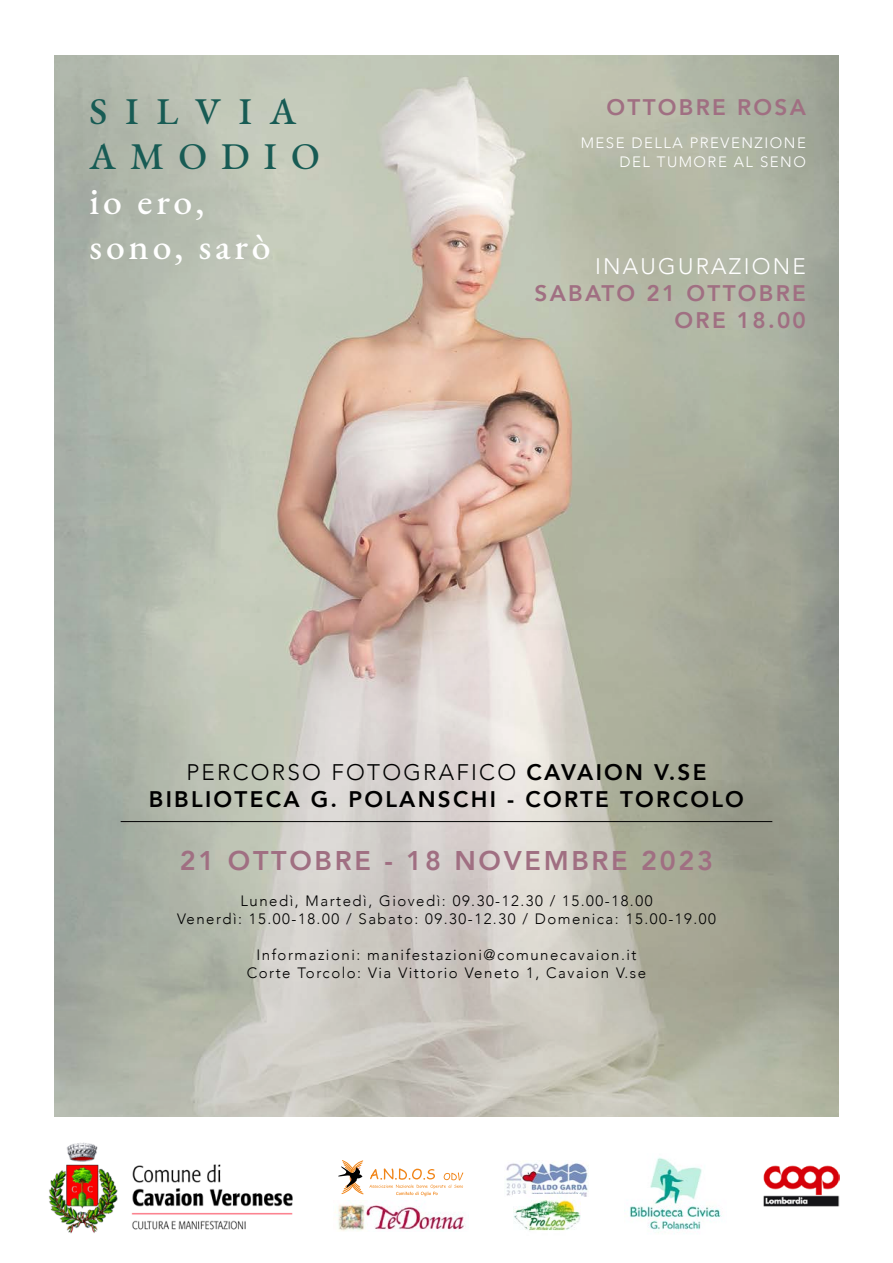
<style>
.page{position:relative;width:893px;height:1263px;background:#fff}
.page>*{position:absolute;margin:0;border:0;box-sizing:border-box;transform-origin:0 0}
.t1{font:500 37.65px/45.2px "EB Garamond";letter-spacing:.1em;color:#fff}
.t2{font:500 37.65px/45.2px "EB Garamond";letter-spacing:.41em;color:#175b54}
.t3{font:800 27px "Avenir";letter-spacing:.1em;color:#a06f82}
.t4{font:800 22.5px/27px "Avenir";letter-spacing:.1em;color:#000;text-align:center}
.t5{font:800 22.5px/27px "Avenir";letter-spacing:.1em;color:#a06f82;text-align:right}
.t6{font:300 22.5px "Avenir";letter-spacing:.1em;color:#fff}
.t7{font:300 15px/18px "Avenir";letter-spacing:.1em;color:#000;text-align:center}
.t8{font:300 15px/18.8px "Avenir";letter-spacing:.1em;color:#fff;text-align:right}
.s1{font-weight:300}
</style>
<div class="page">
<img style="left:48px;top:1142px;width:245px;height:92px">
<img style="left:506px;top:1161px;width:83px;height:35px">
<img style="left:513px;top:1195px;width:67px;height:36px">
<svg style="left:338px;top:1160px;width:25px;height:34px"></svg>
<svg style="left:369px;top:1168px;width:94px;height:28px"></svg>
<img style="left:335px;top:1200px;width:131px;height:31px">
<img style="left:629px;top:1157px;width:93px;height:77px">
<img style="left:763px;top:1165px;width:77px;height:42px">
<img style="left:54px;top:56px;width:785px;height:1060px">
<hr style="left:121px;top:821px;width:651px;height:1px;background:#000">
<h1 class="t2" style="left:90px;top:88px;width:232px">SILVIA<br>AMODIO</h1>
<h1 class="t1" style="left:90px;top:179px;width:182px">io ero, sono, sarò</h1>
<h3 class="t5" style="left:607px;top:93px;width:201px">OTTOBRE ROSA</h3>
<p class="t8" style="left:581px;top:133px;width:227px">MESE DELLA PREVENZIONE<br>DEL TUMORE AL SENO</p>
<h3 class="t6" style="left:595px;top:253px;width:212px">INAUGURAZIONE</h3>
<h3 class="t5" style="left:535px;top:280px;width:273px">SABATO 21 OTTOBRE<br>ORE 18.00</h3>
<h3 class="t4" style="left:149px;top:759px;width:597px"><span class="s1">PERCORSO FOTOGRAFICO</span> CAVAION V.SE<br>BIBLIOTECA G. POLANSCHI - CORTE TORCOLO</h3>
<h2 class="t3" style="left:180px;top:840px;width:535px">21 OTTOBRE - 18 NOVEMBRE 2023</h2>
<p class="t7" style="left:177px;top:892px;width:540px">Lunedì, Martedì, Giovedì: 09.30-12.30 / 15.00-18.00<br>Venerdì: 15.00-18.00 / Sabato: 09.30-12.30 / Domenica: 15.00-19.00</p>
<p class="t7" style="left:247px;top:946px;width:401px">Informazioni: manifestazioni@comunecavaion.it<br>Corte Torcolo: Via Vittorio Veneto 1, Cavaion V.se</p>
</div>
